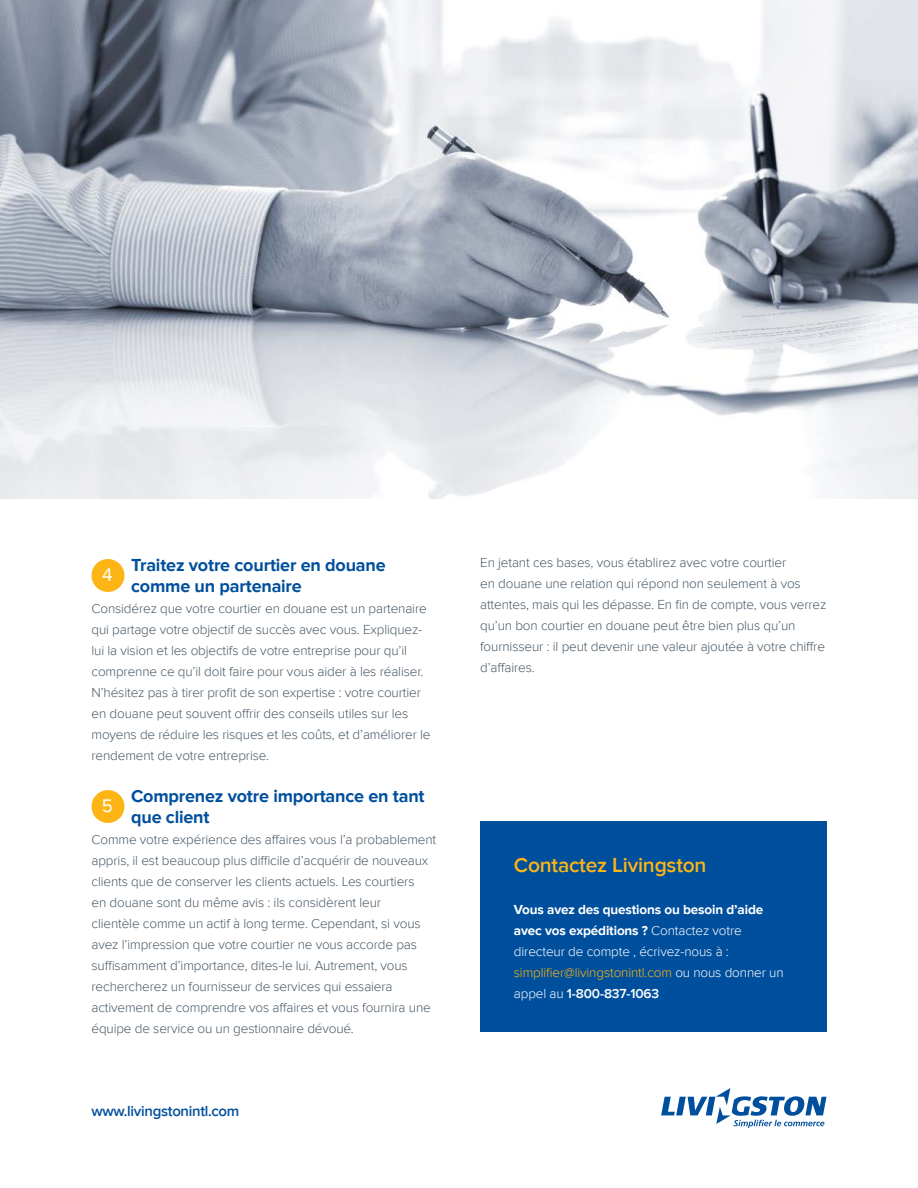
<style>
.page{position:relative;width:918px;height:1188px;background:#fff}
.page>*{position:absolute;margin:0;border:0;box-sizing:border-box;transform-origin:0 0}
.t1{font:600 21px "Proxima Nova";letter-spacing:-.01em;color:#fcb515}
.t2{font:18.75px "Proxima Nova";color:#fff}
.t3{font:700 18px/21px "Proxima Nova";letter-spacing:-.01em;color:#004f9d}
.t4{font:600 15px "Proxima Nova";letter-spacing:-.02em;color:#004f9d}
.t5{font:300 13.5px/21px "Proxima Nova";letter-spacing:-.01em;color:#485865}
.t6{font:300 13.5px/21px "Proxima Nova";letter-spacing:-.01em;color:#fff}
.s1{font-weight:700}
.s2{color:#fcb515}
.s3{font-weight:600}
</style>
<div class="page">
<svg style="left:661px;top:1088px;width:166px;height:40px"></svg>
<img style="left:0;top:0;width:918px;height:498px">
<div style="left:91px;top:559px;width:33px;height:33px;background:#fcb515;border-radius:50%"></div>
<div style="left:91px;top:790px;width:33px;height:33px;background:#fcb515;border-radius:50%"></div>
<div style="left:480px;top:822px;width:347px;height:210px;background:#004f9d"></div>
<h2 class="t2" style="left:102px;top:564px;width:12px">4</h2>
<h3 class="t3" style="left:131px;top:555px;width:256px">Traitez votre courtier en douane comme un partenaire</h3>
<p class="t5" style="left:91px;top:598px;width:341px">Considérez que votre courtier en douane est un partenaire qui partage votre objectif de succès avec vous. Expliquez&shy;lui la vision et les objectifs de votre entreprise pour qu’il comprenne ce qu’il doit faire pour vous aider à les réaliser.<br>N’hésitez pas à tirer profit de son expertise : votre courtier en douane peut souvent offrir des conseils utiles sur les moyens de réduire les risques et les coûts, et d’améliorer le rendement de votre entreprise.</p>
<h2 class="t2" style="left:102px;top:795px;width:13px">5</h2>
<h3 class="t3" style="left:131px;top:786px;width:295px">Comprenez votre importance en tant que client</h3>
<p class="t5" style="left:91px;top:829px;width:346px">Comme votre expérience des affaires vous l’a probablement appris, il est beaucoup plus difficile d’acquérir de nouveaux clients que de conserver les clients actuels. Les courtiers<br>en douane sont du même avis : ils considèrent leur<br>clientèle comme un actif à long terme. Cependant, si vous avez l’impression que votre courtier ne vous accorde pas suffisamment d’importance, dites-le lui. Autrement, vous rechercherez un fournisseur de services qui essaiera activement de comprendre vos affaires et vous fournira une équipe de service ou un gestionnaire dévoué.</p>
<p class="t4" style="left:91px;top:1102px;width:149px">www.livingstonintl.com</p>
<p class="t5" style="left:480px;top:553px;width:348px">En jetant ces bases, vous établirez avec votre courtier<br>en douane une relation qui répond non seulement à vos attentes, mais qui les dépasse. En fin de compte, vous verrez qu’un bon courtier en douane peut être bien plus qu’un fournisseur : il peut devenir une valeur ajoutée à votre chiffre d’affaires.</p>
<h1 class="t1" style="left:514px;top:853px;width:194px">Contactez Livingston</h1>
<p class="t6" style="left:514px;top:899px;width:271px"><span class="s1">Vous avez des questions ou besoin d’aide avec vos expéditions ?</span> Contactez votre directeur de compte , écrivez-nous à : <span class="s2">simplifier@livingstonintl.com</span> ou nous donner un appel au <span class="s3">1-800-837-1063</span></p>
</div>
